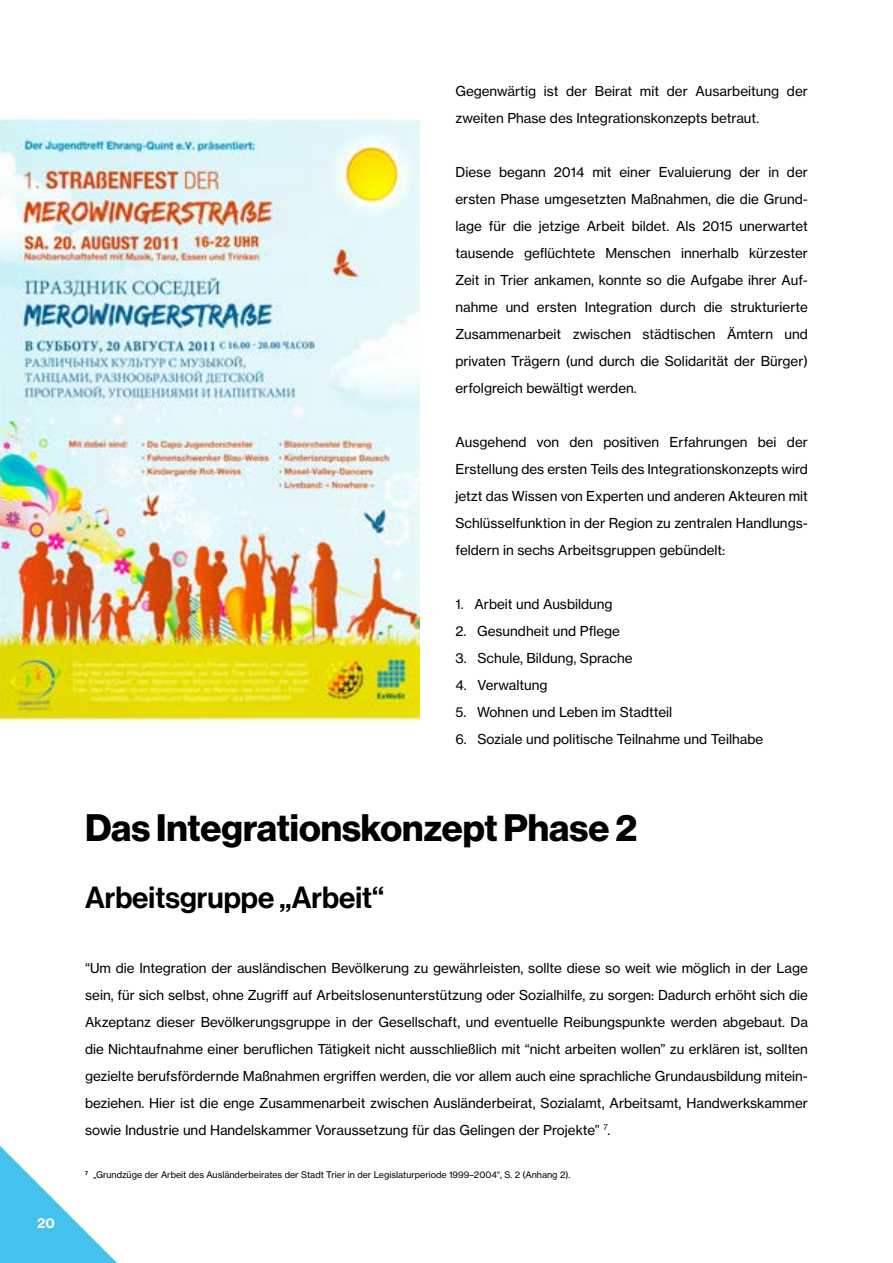
<style>
.page{position:relative;width:893px;height:1263px;background:#fff}
.page>*{position:absolute;margin:0;border:0;box-sizing:border-box;transform-origin:0 0}
.t1{font:37.5px "N Haas Grotesk DS Pro 75 Bd";color:#000}
.t2{font:30px "N Haas Grotesk DS Pro 65 Md";color:#000}
.t3{font:13.5px/27px "N Haas Grotesk TX Pro 55 Rg";color:#000;text-align:justify}
.t4{font:13.5px "N Haas Grotesk TX Pro 75 Bd";color:#fff}
.t5{font:9px "N Haas Grotesk TX Pro 55 Rg";color:#000}
.t6{font:5.25px "N Haas Grotesk TX Pro 75 Bd";color:#000}
</style>
<div class="page">
<svg style="left:0;top:1146px;width:117px;height:117px"></svg>
<img style="left:0;top:118px;width:420px;height:603px">
<p class="t4" style="left:37px;top:1215px;width:19px">20</p>
<p class="t3" style="left:455px;top:77px;width:354px">Gegenwärtig ist der Beirat mit der Ausarbeitung der zweiten Phase des Integrationskonzepts betraut.</p>
<p class="t3" style="left:455px;top:158px;width:354px">Diese begann 2014 mit einer Evaluierung der in der ersten Phase umgesetzten Maßnahmen, die die Grund&shy;lage für die jetzige Arbeit bildet. Als 2015 unerwartet tausende geflüchtete Menschen innerhalb kürzester Zeit in Trier ankamen, konnte so die Aufgabe ihrer Auf&shy;nahme und ersten Integration durch die strukturierte Zusammenarbeit zwischen städtischen Ämtern und privaten Trägern (und durch die Solidarität der Bürger) erfolgreich bewältigt werden.</p>
<p class="t3" style="left:455px;top:428px;width:354px">Ausgehend von den positiven Erfahrungen bei der Erstellung des ersten Teils des Integrationskonzepts wird jetzt das Wissen von Experten und anderen Akteuren mit Schlüsselfunktion in der Region zu zentralen Handlungs&shy;feldern in sechs Arbeitsgruppen gebündelt:</p>
<p class="t3" style="left:455px;top:590px;width:158px">1. Arbeit und Ausbildung</p>
<p class="t3" style="left:455px;top:617px;width:166px">2. Gesundheit und Pflege</p>
<p class="t3" style="left:455px;top:644px;width:179px">3. Schule, Bildung, Sprache</p>
<p class="t3" style="left:455px;top:671px;width:94px">4. Verwaltung</p>
<p class="t3" style="left:455px;top:698px;width:218px">5. Wohnen und Leben im Stadtteil</p>
<p class="t3" style="left:455px;top:725px;width:309px">6. Soziale und politische Teilnahme und Teilhabe</p>
<h1 class="t1" style="left:85px;top:805px;width:554px">Das Integrationskonzept Phase 2</h1>
<h2 class="t2" style="left:85px;top:880px;width:301px">Arbeitsgruppe „Arbeit“</h2>
<p class="t3" style="left:85px;top:954px;width:724px">“Um die Integration der ausländischen Bevölkerung zu gewährleisten, sollte diese so weit wie möglich in der Lage sein, für sich selbst, ohne Zugriff auf Arbeitslosenunterstützung oder Sozialhilfe, zu sorgen: Dadurch erhöht sich die Akzeptanz dieser Bevölkerungsgruppe in der Gesellschaft, und eventuelle Reibungspunkte werden abgebaut. Da die Nichtaufnahme einer beruflichen Tätigkeit nicht ausschließlich mit “nicht arbeiten wollen” zu erklären ist, sollten gezielte berufsfördernde Maßnahmen ergriffen werden, die vor allem auch eine sprachliche Grundausbildung mitein&shy;beziehen. Hier ist die enge Zusammenarbeit zwischen Ausländerbeirat, Sozialamt, Arbeitsamt, Handwerkskammer sowie Industrie und Handelskammer Voraussetzung für das Gelingen der Projekte” <sup>7</sup>.</p>
<p class="t5" style="left:93px;top:1170px;width:479px">„Grundzüge der Arbeit des Ausländerbeirates der Stadt Trier in der Legislaturperiode 1999–2004“, S. 2 (Anhang 2).</p>
<p class="t6" style="left:85px;top:1170px;width:5px">7</p>
</div>
